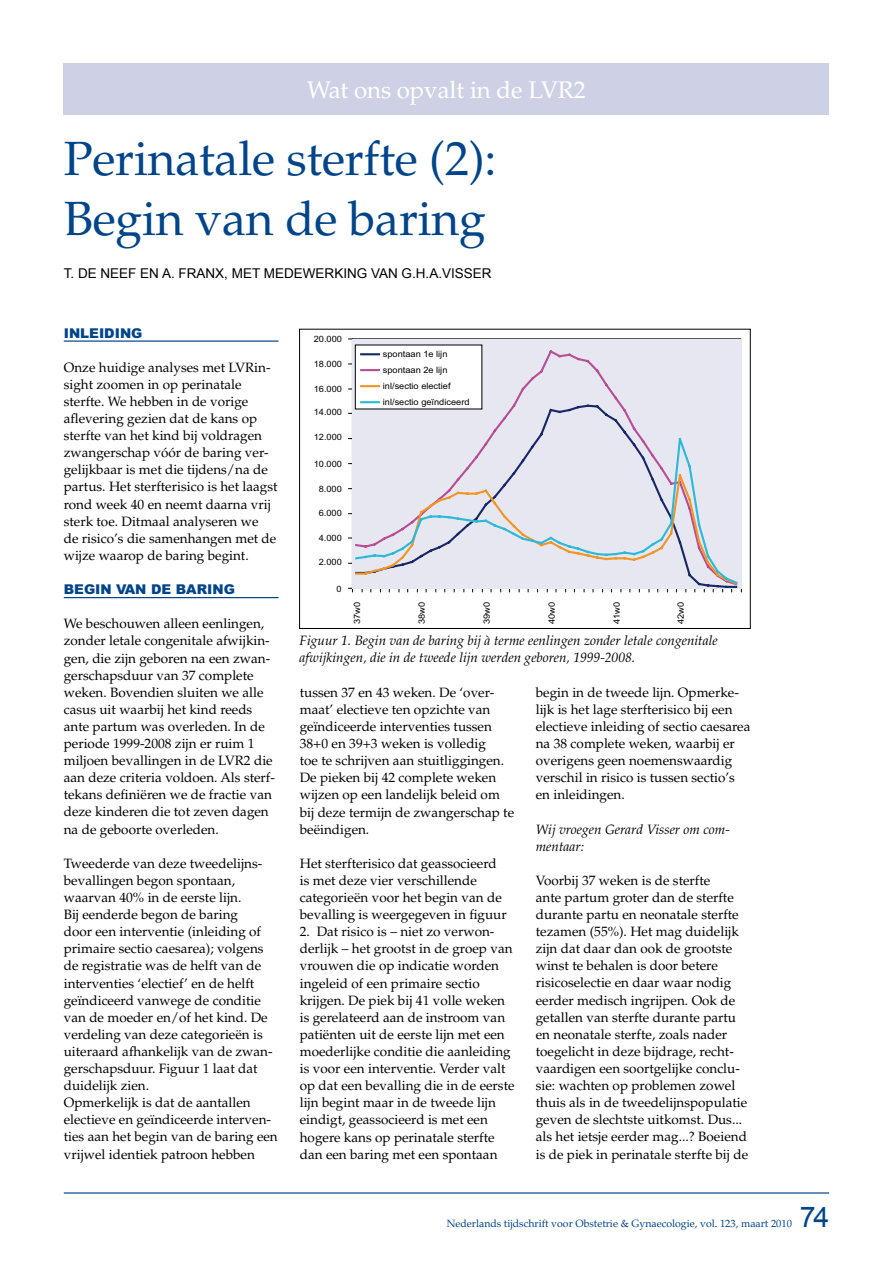
<style>
.page{position:relative;width:893px;height:1263px;background:#fff}
.page>*{position:absolute;margin:0;border:0;box-sizing:border-box;transform-origin:0 0}
.t1{font:48px/59.8px "Palatino";letter-spacing:-.005em;color:#004489}
.t2{font:28.5px "Arial";color:#004489}
.t3{font:24px "Palatino";letter-spacing:-.005em;color:#fff}
.t4{font:13.5px/17.1px "Palatino";color:#000}
.t5{font:italic 13.5px/17.1px "Palatino";color:#000}
.t6{font:13.5px "Arial";color:#000}
.t7{font:900 13.5px "Arial";color:#004489}
.t8{font:10.5px "Palatino";color:#004489}
.t9{font:8.7px/16.2px "Arial";color:#000;scale:1.06 1}
</style>
<div class="page">
<hr style="left:64px;top:1192px;width:765px;height:1px;background:#004489">
<hr style="left:64px;top:340px;width:215px;height:2px;background:#004489">
<hr style="left:64px;top:597px;width:215px;height:1px;background:#004489">
<div style="left:64px;top:64px;width:765px;height:51px;background:#ced1e5"></div>
<div style="left:352px;top:339px;width:390px;height:249px;background:#e6e7f1"></div>
<svg style="left:354px;top:349px;width:287px;height:87px"></svg>
<svg style="left:349px;top:473px;width:393px;height:119px"></svg>
<svg style="left:354px;top:436px;width:385px;height:149px"></svg>
<div style="left:355px;top:345px;width:127px;height:64px;background:#fff"></div>
<svg style="left:361px;top:353px;width:18px;height:2px"></svg>
<svg style="left:361px;top:369px;width:18px;height:2px"></svg>
<svg style="left:361px;top:385px;width:18px;height:2px"></svg>
<svg style="left:361px;top:401px;width:18px;height:2px"></svg>
<div style="left:299px;top:329px;width:451px;height:300px;border:1px solid #000"></div>
<h3 class="t3" style="left:307px;top:76px;width:280px">Wat ons opvalt in de LVR2</h3>
<h1 class="t1" style="left:64px;top:130px;width:434px">Perinatale sterfte (2):<br>Begin van de baring</h1>
<p class="t6" style="left:64px;top:265px;width:179px">T. DE NEEF EN A. FRANX, met</p>
<p class="t6" style="left:264px;top:265px;width:11px">medewerking</p>
<p class="t6" style="left:371px;top:265px;width:10px">van</p>
<p class="t6" style="left:402px;top:265px;width:92px">G.H .A.VISSER</p>
<p class="t7" style="left:64px;top:324px;width:80px">INLEIDING</p>
<p class="t4" style="left:64px;top:359px;width:215px">Onze huidige analyses met LVRin&shy;sight zoomen in op perinatale sterfte. We hebben in de vorige aflevering gezien dat de kans op sterfte van het kind bij voldragen zwangerschap vóór de baring ver&shy;gelijkbaar is met die tijdens/na de partus. Het sterfterisico is het laagst rond week 40 en neemt daarna vrij sterk toe. Ditmaal analyseren we<br>de risico’s die samenhangen met de wijze waarop de baring begint.</p>
<p class="t7" style="left:64px;top:581px;width:173px">BEGIN VAN DE BARING</p>
<p class="t4" style="left:64px;top:615px;width:213px">We beschouwen alleen eenlingen, zonder letale congenitale afwijkin&shy;gen, die zijn geboren na een zwan&shy;gerschapsduur van 37 complete weken. Bovendien sluiten we alle casus uit waarbij het kind reeds ante partum was overleden. In de periode 1999-2008 zijn er ruim 1 miljoen bevallingen in de LVR2 die aan deze criteria voldoen. Als sterf&shy;tekans definiëren we de fractie van deze kinderen die tot zeven dagen na de geboorte overleden.</p>
<p class="t4" style="left:64px;top:855px;width:216px">Tweederde van deze tweedelijns&shy;bevallingen begon spontaan, waarvan 40% in de eerste lijn.<br>Bij eenderde begon de baring<br>door een interventie (inleiding of primaire sectio caesarea); volgens de registratie was de helft van de interventies ‘electief’ en de helft geïndiceerd vanwege de conditie van de moeder en/of het kind. De verdeling van deze categorieën is uiteraard afhankelijk van de zwan&shy;gerschapsduur. Figuur 1 laat dat duidelijk zien.<br>Opmerkelijk is dat de aantallen electieve en geïndiceerde interven&shy;ties aan het begin van de baring een vrijwel identiek patroon hebben</p>
<p class="t9" style="left:314px;top:331px;width:28px">20.000</p>
<p class="t9" style="left:314px;top:355px;width:28px">18.000</p>
<p class="t9" style="left:314px;top:381px;width:28px">16.000</p>
<p class="t9" style="left:314px;top:404px;width:28px">14.000</p>
<p class="t9" style="left:314px;top:429px;width:28px">12.000</p>
<p class="t9" style="left:314px;top:455px;width:28px">10.000</p>
<p class="t9" style="left:319px;top:481px;width:23px">8.000</p>
<p class="t9" style="left:319px;top:505px;width:23px">6.000</p>
<p class="t9" style="left:319px;top:530px;width:23px">4.000</p>
<p class="t9" style="left:319px;top:554px;width:23px">2.000</p>
<p class="t9" style="left:336px;top:581px;width:6px">0</p>
<p class="t9" style="left:383px;top:345px;width:83px">spontaan 1e lijn spontaan 2e lijn inl/sectio electief inl/sectio geïndiceerd</p>
<p class="t9" style="left:349px;top:624px;width:22px;rotate:-90deg">37w0</p>
<p class="t9" style="left:414px;top:624px;width:22px;rotate:-90deg">38w0</p>
<p class="t9" style="left:479px;top:624px;width:22px;rotate:-90deg">39w0</p>
<p class="t9" style="left:544px;top:624px;width:22px;rotate:-90deg">40w0</p>
<p class="t9" style="left:609px;top:624px;width:22px;rotate:-90deg">41w0</p>
<p class="t9" style="left:673px;top:624px;width:22px;rotate:-90deg">42w0</p>
<p class="t5" style="left:300px;top:632px;width:420px">Figuur 1. Begin van de baring bij à terme eenlingen zonder letale congenitale afwijkingen, die in de tweede lijn werden geboren, 1999-2008.</p>
<p class="t4" style="left:300px;top:684px;width:216px">tussen 37 en 43 weken. De ‘over&shy;maat’ electieve ten opzichte van geïndiceerde interventies tussen<br>38+0 en 39+3 weken is volledig<br>toe te schrijven aan stuitliggingen.<br>De pieken bij 42 complete weken wijzen op een landelijk beleid om bij deze termijn de zwangerschap te beëindigen.</p>
<p class="t4" style="left:300px;top:855px;width:208px">Het sterfterisico dat geassocieerd is met deze vier verschillende categorieën voor het begin van de bevalling is weergegeven in figuur</p>
<p class="t4" style="left:300px;top:923px;width:216px">2. Dat risico is – niet zo verwon&shy;derlijk – het grootst in de groep van vrouwen die op indicatie worden ingeleid of een primaire sectio krijgen. De piek bij 41 volle weken is gerelateerd aan de instroom van patiënten uit de eerste lijn met een moederlijke conditie die aanleiding is voor een interventie. Verder valt op dat een bevalling die in de eerste lijn begint maar in de tweede lijn eindigt, geassocieerd is met een hogere kans op perinatale sterfte dan een baring met een spontaan</p>
<p class="t4" style="left:536px;top:684px;width:216px">begin in de tweede lijn. Opmerke&shy;lijk is het lage sterfterisico bij een electieve inleiding of sectio caesarea na 38 complete weken, waarbij er overigens geen noemenswaardig verschil in risico is tussen sectio’s en inleidingen.</p>
<p class="t5" style="left:536px;top:821px;width:196px">Wij vroegen Gerard Visser om com&shy;mentaar:</p>
<p class="t4" style="left:536px;top:872px;width:214px">Voorbij 37 weken is de sterfte<br>ante partum groter dan de sterfte durante partu en neonatale sterfte tezamen (55%). Het mag duidelijk zijn dat daar dan ook de grootste winst te behalen is door betere risicoselectie en daar waar nodig eerder medisch ingrijpen. Ook de getallen van sterfte durante partu en neonatale sterfte, zoals nader toegelicht in deze bijdrage, recht&shy;vaardigen een soortgelijke conclu&shy;sie: wachten op problemen zowel thuis als in de tweedelijnspopulatie geven de slechtste uitkomst. Dus... als het ietsje eerder mag...? Boeiend is de piek in perinatale sterfte bij de</p>
<p class="t8" style="left:447px;top:1217px;width:347px">Nederlands tijdschrift voor Obstetrie &amp; Gynaecologie, vol. 123, maart 2010</p>
<h2 class="t2" style="left:800px;top:1201px;width:31px">74</h2>
</div>
